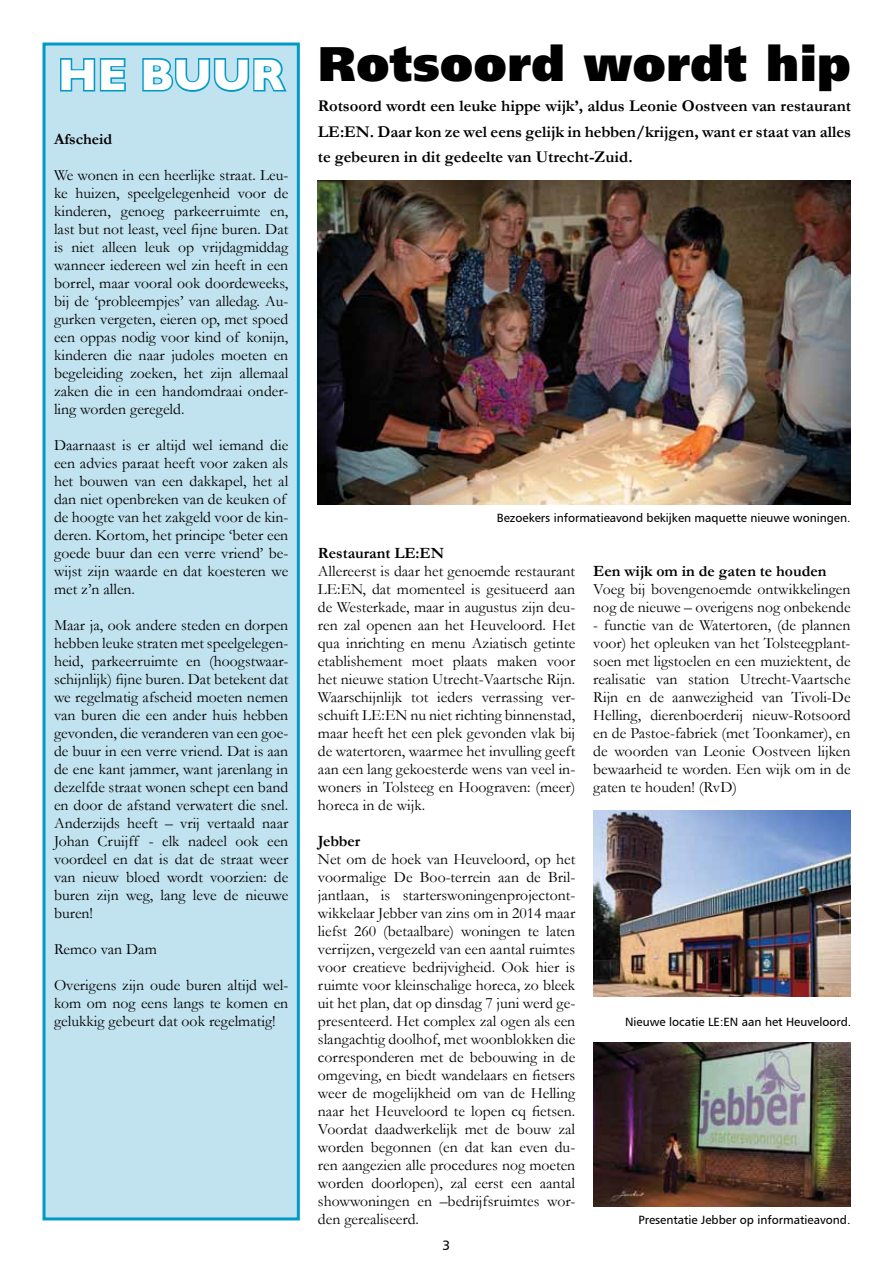
<style>
.page{position:relative;width:893px;height:1263px;background:#fff}
.page>*{position:absolute;margin:0;border:0;box-sizing:border-box;transform-origin:0 0}
.t1{font:48.75px "Humanist 777 BT Extra Black B";color:#000}
.t2{font:700 45px "Gill Sans";color:#fff}
.t3{font:700 16.5px/25.5px "Garamond";color:#000;text-align:justify}
.t4{font:15.75px/18px "Garamond";color:#000;text-align:justify}
.t5{font:700 15.75px "Garamond";color:#000}
.t6{font:13.5px "Humanist 777 BT Roman B";color:#000}
.t7{font:12px "Humanist 777 BT Roman B";color:#000}
</style>
<div class="page">
<div style="left:44px;top:44px;width:254px;height:1175px;background:#c1e2ef"></div>
<svg style="left:60px;top:58px;width:66px;height:34px"></svg>
<svg style="left:142px;top:58px;width:145px;height:34px"></svg>
<div style="left:43px;top:43px;width:257px;height:1177px;border:3px solid #009ac7"></div>
<img style="left:318px;top:180px;width:532px;height:324px">
<img style="left:593px;top:810px;width:257px;height:186px">
<img style="left:593px;top:1042px;width:257px;height:164px">
<h2 class="t2" style="left:58px;top:48px;width:228px">HE BUUR</h2>
<p class="t5" style="left:54px;top:128px;width:60px">Afscheid</p>
<p class="t4" style="left:54px;top:166px;width:236px">We wonen in een heerlijke straat. Leu&shy;ke huizen, speelgelegenheid voor de kinderen, genoeg parkeerruimte en, last but not least, veel fijne buren. Dat is niet alleen leuk op vrijdagmiddag wanneer iedereen wel zin heeft in een borrel, maar vooral ook doordeweeks, bij de ‘probleempjes’ van alledag. Au&shy;gurken vergeten, eieren op, met spoed een oppas nodig voor kind of konijn, kinderen die naar judoles moeten en begeleiding zoeken, het zijn allemaal zaken die in een handomdraai onder&shy;ling worden geregeld.</p>
<p class="t4" style="left:54px;top:436px;width:236px;text-align:left">Daarnaast is er altijd wel iemand die een advies paraat heeft voor zaken als het bouwen van een dakkapel, het al dan niet openbreken van de keuken of de hoogte van het zakgeld voor de kin&shy;deren. Kortom, het principe ‘beter een goede buur dan een verre vriend’ be&shy;wijst zijn waarde en dat koesteren we met z’n allen.</p>
<p class="t4" style="left:54px;top:616px;width:236px">Maar ja, ook andere steden en dorpen hebben leuke straten met speelgelegen&shy;heid, parkeerruimte en (hoogstwaar&shy;schijnlijk) fijne buren. Dat betekent dat we regelmatig afscheid moeten nemen van buren die een ander huis hebben gevonden, die veranderen van een goe&shy;de buur in een verre vriend. Dat is aan de ene kant jammer, want jarenlang in dezelfde straat wonen schept een band en door de afstand verwatert die snel.<br>Anderzijds heeft – vrij vertaald naar Johan Cruijff - elk nadeel ook een voordeel en dat is dat de straat weer van nieuw bloed wordt voorzien: de buren zijn weg, lang leve de nieuwe buren!</p>
<p class="t4" style="left:54px;top:940px;width:104px">Remco van Dam</p>
<p class="t4" style="left:54px;top:976px;width:236px">Overigens zijn oude buren altijd wel&shy;kom om nog eens langs te komen en gelukkig gebeurt dat ook regelmatig!</p>
<h1 class="t1" style="left:318px;top:33px;width:535px">Rotsoord wordt hip</h1>
<p class="t3" style="left:318px;top:93px;width:535px">Rotsoord wordt een leuke hippe wijk’, aldus Leonie Oostveen van restaurant LE:EN. Daar kon ze wel eens gelijk in hebben/krijgen, want er staat van alles te gebeuren in dit gedeelte van Utrecht-Zuid.</p>
<p class="t7" style="left:497px;top:510px;width:355px">Bezoekers informatieavond bekijken maquette nieuwe woningen.</p>
<p class="t5" style="left:318px;top:542px;width:128px">Restaurant LE:EN</p>
<p class="t4" style="left:318px;top:562px;width:259px">Allereerst is daar het genoemde restaurant LE:EN, dat momenteel is gesitueerd aan de Westerkade, maar in augustus zijn deu&shy;ren zal openen aan het Heuveloord. Het qua inrichting en menu Aziatisch getinte etablishement moet plaats maken voor het nieuwe station Utrecht-Vaartsche Rijn.<br>Waarschijnlijk tot ieders verrassing ver&shy;schuift LE:EN nu niet richting binnenstad, maar heeft het een plek gevonden vlak bij de watertoren, waarmee het invulling geeft aan een lang gekoesterde wens van veel in&shy;woners in Tolsteeg en Hoograven: (meer) horeca in de wijk.</p>
<p class="t5" style="left:318px;top:830px;width:44px">Jebber</p>
<p class="t4" style="left:318px;top:850px;width:259px">Net om de hoek van Heuveloord, op het voormalige De Boo-terrein aan de Bril&shy;jantlaan, is starterswoningenprojectont&shy;wikkelaar Jebber van zins om in 2014 maar liefst 260 (betaalbare) woningen te laten verrijzen, vergezeld van een aantal ruimtes voor creatieve bedrijvigheid. Ook hier is ruimte voor kleinschalige horeca, zo bleek uit het plan, dat op dinsdag 7 juni werd ge&shy;presenteerd. Het complex zal ogen als een slangachtig doolhof, met woonblokken die corresponderen met de bebouwing in de omgeving, en biedt wandelaars en fietsers weer de mogelijkheid om van de Helling naar het Heuveloord te lopen cq fietsen.<br>Voordat daadwerkelijk met de bouw zal worden begonnen (en dat kan even du&shy;ren aangezien alle procedures nog moeten worden doorlopen), zal eerst een aantal showwoningen en –bedrijfsruimtes wor&shy;den gerealiseerd.</p>
<p class="t6" style="left:443px;top:1237px;width:9px">3</p>
<p class="t5" style="left:593px;top:560px;width:235px">Een wijk om in de gaten te houden</p>
<p class="t4" style="left:593px;top:580px;width:259px">Voeg bij bovengenoemde ontwikkelingen nog de nieuwe – overigens nog onbekende</p>
<p class="t4" style="left:593px;top:616px;width:259px">- functie van de Watertoren, (de plannen voor) het opleuken van het Tolsteegplant&shy;soen met ligstoelen en een muziektent, de realisatie van station Utrecht-Vaartsche Rijn en de aanwezigheid van Tivoli-De Helling, dierenboerderij nieuw-Rotsoord en de Pastoe-fabriek (met Toonkamer), en de woorden van Leonie Oostveen lijken bewaarheid te worden. Een wijk om in de gaten te houden! (RvD)</p>
<p class="t7" style="left:625px;top:1015px;width:228px">Nieuwe locatie LE:EN aan het Heuveloord.</p>
<p class="t7" style="left:638px;top:1212px;width:214px">Presentatie Jebber op informatieavond.</p>
</div>
